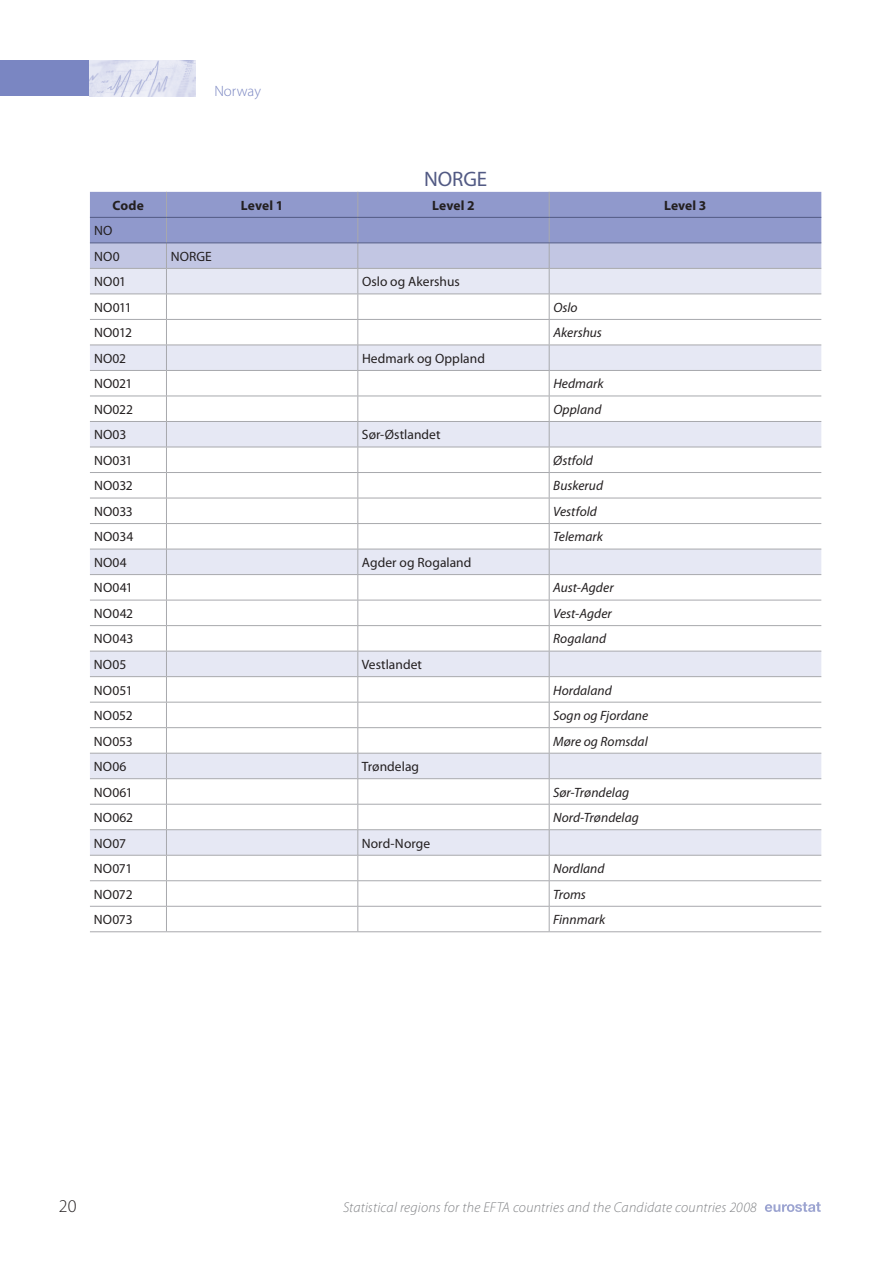
<style>
.page{position:relative;width:893px;height:1263px;background:#fff}
.page>*{position:absolute;margin:0;border:0;box-sizing:border-box;transform-origin:0 0}
.t1{font:21px "Myriad Pro";letter-spacing:-.005em;color:#525a84}
.t2{font:300 18px "Myriad Pro";color:#231f20}
.t3{font:300 15px "Myriad Pro";color:#7a86c2}
.t4{font:italic 300 14.25px "Myriad Pro";letter-spacing:.015em;color:#808285}
.t5{font:13.5px/25.5px "Myriad Pro";letter-spacing:.005em;color:#231f20}
.t6{font:italic 13.5px "Myriad Pro";letter-spacing:.005em;color:#231f20}
.t7{font:700 13.5px "Myriad Pro";letter-spacing:.01em;color:#231f20}
</style>
<div class="page">
<div style="left:0;top:61px;width:89px;height:35px;background:#7a86c2"></div>
<img style="left:89px;top:61px;width:106px;height:35px">
<svg style="left:765px;top:1202px;width:56px;height:10px"></svg>
<svg style="left:90px;top:192px;width:731px;height:739px"></svg>
<hr style="left:90px;top:217px;width:76px;height:1px;background:#525a84">
<hr style="left:166px;top:217px;width:192px;height:1px;background:#525a84">
<hr style="left:358px;top:217px;width:191px;height:1px;background:#525a84">
<hr style="left:549px;top:217px;width:272px;height:1px;background:#525a84">
<hr style="left:90px;top:243px;width:76px;height:1px;background:#525a84">
<hr style="left:166px;top:243px;width:192px;height:1px;background:#525a84">
<hr style="left:358px;top:243px;width:191px;height:1px;background:#525a84">
<hr style="left:549px;top:243px;width:272px;height:1px;background:#525a84">
<hr style="left:90px;top:268px;width:76px;height:1px;background:#a8a9ad">
<hr style="left:166px;top:268px;width:192px;height:1px;background:#a8a9ad">
<hr style="left:358px;top:268px;width:191px;height:1px;background:#a8a9ad">
<hr style="left:549px;top:268px;width:272px;height:1px;background:#a8a9ad">
<hr style="left:90px;top:345px;width:76px;height:1px;background:#a8a9ad">
<hr style="left:166px;top:345px;width:192px;height:1px;background:#a8a9ad">
<hr style="left:358px;top:345px;width:191px;height:1px;background:#a8a9ad">
<hr style="left:549px;top:345px;width:272px;height:1px;background:#a8a9ad">
<hr style="left:90px;top:421px;width:76px;height:1px;background:#a8a9ad">
<hr style="left:166px;top:421px;width:192px;height:1px;background:#a8a9ad">
<hr style="left:358px;top:421px;width:191px;height:1px;background:#a8a9ad">
<hr style="left:549px;top:421px;width:272px;height:1px;background:#a8a9ad">
<hr style="left:90px;top:549px;width:76px;height:1px;background:#a8a9ad">
<hr style="left:166px;top:549px;width:192px;height:1px;background:#a8a9ad">
<hr style="left:358px;top:549px;width:191px;height:1px;background:#a8a9ad">
<hr style="left:549px;top:549px;width:272px;height:1px;background:#a8a9ad">
<hr style="left:90px;top:651px;width:76px;height:1px;background:#a8a9ad">
<hr style="left:166px;top:651px;width:192px;height:1px;background:#a8a9ad">
<hr style="left:358px;top:651px;width:191px;height:1px;background:#a8a9ad">
<hr style="left:549px;top:651px;width:272px;height:1px;background:#a8a9ad">
<hr style="left:90px;top:753px;width:76px;height:1px;background:#a8a9ad">
<hr style="left:166px;top:753px;width:192px;height:1px;background:#a8a9ad">
<hr style="left:358px;top:753px;width:191px;height:1px;background:#a8a9ad">
<hr style="left:549px;top:753px;width:272px;height:1px;background:#a8a9ad">
<hr style="left:90px;top:829px;width:76px;height:1px;background:#a8a9ad">
<hr style="left:166px;top:829px;width:192px;height:1px;background:#a8a9ad">
<hr style="left:358px;top:829px;width:191px;height:1px;background:#a8a9ad">
<hr style="left:549px;top:829px;width:272px;height:1px;background:#a8a9ad">
<hr style="left:90px;top:931px;width:76px;height:1px;background:#a8a9ad">
<hr style="left:166px;top:931px;width:192px;height:1px;background:#a8a9ad">
<hr style="left:358px;top:931px;width:191px;height:1px;background:#a8a9ad">
<hr style="left:549px;top:931px;width:272px;height:1px;background:#a8a9ad">
<hr style="left:90px;top:294px;width:76px;height:1px;background:#a8a9ad">
<hr style="left:166px;top:294px;width:192px;height:1px;background:#a8a9ad">
<hr style="left:358px;top:294px;width:191px;height:1px;background:#a8a9ad">
<hr style="left:549px;top:294px;width:272px;height:1px;background:#a8a9ad">
<hr style="left:90px;top:370px;width:76px;height:1px;background:#a8a9ad">
<hr style="left:166px;top:370px;width:192px;height:1px;background:#a8a9ad">
<hr style="left:358px;top:370px;width:191px;height:1px;background:#a8a9ad">
<hr style="left:549px;top:370px;width:272px;height:1px;background:#a8a9ad">
<hr style="left:90px;top:447px;width:76px;height:1px;background:#a8a9ad">
<hr style="left:166px;top:447px;width:192px;height:1px;background:#a8a9ad">
<hr style="left:358px;top:447px;width:191px;height:1px;background:#a8a9ad">
<hr style="left:549px;top:447px;width:272px;height:1px;background:#a8a9ad">
<hr style="left:90px;top:574px;width:76px;height:1px;background:#a8a9ad">
<hr style="left:166px;top:574px;width:192px;height:1px;background:#a8a9ad">
<hr style="left:358px;top:574px;width:191px;height:1px;background:#a8a9ad">
<hr style="left:549px;top:574px;width:272px;height:1px;background:#a8a9ad">
<hr style="left:90px;top:676px;width:76px;height:1px;background:#a8a9ad">
<hr style="left:166px;top:676px;width:192px;height:1px;background:#a8a9ad">
<hr style="left:358px;top:676px;width:191px;height:1px;background:#a8a9ad">
<hr style="left:549px;top:676px;width:272px;height:1px;background:#a8a9ad">
<hr style="left:90px;top:778px;width:76px;height:1px;background:#a8a9ad">
<hr style="left:166px;top:778px;width:192px;height:1px;background:#a8a9ad">
<hr style="left:358px;top:778px;width:191px;height:1px;background:#a8a9ad">
<hr style="left:549px;top:778px;width:272px;height:1px;background:#a8a9ad">
<hr style="left:90px;top:855px;width:76px;height:1px;background:#a8a9ad">
<hr style="left:166px;top:855px;width:192px;height:1px;background:#a8a9ad">
<hr style="left:358px;top:855px;width:191px;height:1px;background:#a8a9ad">
<hr style="left:549px;top:855px;width:272px;height:1px;background:#a8a9ad">
<p class="t3" style="left:214px;top:82px;width:48px">Norway</p>
<h1 class="t1" style="left:424px;top:166px;width:65px">NORGE</h1>
<p class="t7" style="left:113px;top:196px;width:33px">Code</p>
<p class="t7" style="left:241px;top:196px;width:44px">Level 1</p>
<p class="t7" style="left:432px;top:196px;width:44px">Level 2</p>
<p class="t7" style="left:664px;top:196px;width:44px">Level 3</p>
<p class="t5" style="left:94px;top:218px;width:27px">NO<br>NO0</p>
<p class="t5" style="left:171px;top:243px;width:43px">NORGE</p>
<p class="t5" style="left:94px;top:269px;width:33px">NO01</p>
<p class="t5" style="left:362px;top:269px;width:99px">Oslo og Akershus</p>
<p class="t5" style="left:94px;top:294px;width:39px">NO011</p>
<p class="t6" style="left:553px;top:299px;width:26px">Oslo</p>
<p class="t5" style="left:94px;top:320px;width:39px">NO012</p>
<p class="t6" style="left:553px;top:324px;width:50px">Akershus</p>
<p class="t5" style="left:94px;top:345px;width:34px">NO02</p>
<p class="t5" style="left:362px;top:345px;width:124px">Hedmark og Oppland</p>
<p class="t5" style="left:94px;top:371px;width:40px">NO021</p>
<p class="t6" style="left:553px;top:375px;width:52px">Hedmark</p>
<p class="t5" style="left:94px;top:396px;width:41px">NO022</p>
<p class="t6" style="left:553px;top:401px;width:50px">Oppland</p>
<p class="t5" style="left:94px;top:422px;width:34px">NO03</p>
<p class="t5" style="left:362px;top:422px;width:80px">Sør-Østlandet</p>
<p class="t5" style="left:94px;top:447px;width:40px">NO031</p>
<p class="t6" style="left:553px;top:452px;width:41px">Østfold</p>
<p class="t5" style="left:94px;top:473px;width:40px">NO032</p>
<p class="t6" style="left:553px;top:477px;width:51px">Buskerud</p>
<p class="t5" style="left:94px;top:498px;width:40px">NO033</p>
<p class="t6" style="left:553px;top:503px;width:45px">Vestfold</p>
<p class="t5" style="left:94px;top:524px;width:41px">NO034</p>
<p class="t6" style="left:553px;top:528px;width:51px">Telemark</p>
<p class="t5" style="left:94px;top:549px;width:34px">NO04</p>
<p class="t5" style="left:362px;top:549px;width:111px">Agder og Rogaland</p>
<p class="t5" style="left:94px;top:575px;width:40px">NO041</p>
<p class="t6" style="left:553px;top:580px;width:62px">Aust-Agder</p>
<p class="t5" style="left:94px;top:600px;width:41px">NO042</p>
<p class="t6" style="left:553px;top:605px;width:60px">Vest-Agder</p>
<p class="t5" style="left:94px;top:626px;width:41px">NO043</p>
<p class="t6" style="left:553px;top:631px;width:55px">Rogaland</p>
<p class="t5" style="left:94px;top:651px;width:34px">NO05</p>
<p class="t5" style="left:362px;top:651px;width:62px">Vestlandet</p>
<p class="t5" style="left:94px;top:677px;width:40px">NO051</p>
<p class="t6" style="left:553px;top:682px;width:60px">Hordaland</p>
<p class="t5" style="left:94px;top:702px;width:40px">NO052</p>
<p class="t6" style="left:553px;top:707px;width:97px">Sogn og Fjordane</p>
<p class="t5" style="left:94px;top:728px;width:40px">NO053</p>
<p class="t6" style="left:553px;top:733px;width:96px">Møre og Romsdal</p>
<p class="t5" style="left:94px;top:753px;width:34px">NO06</p>
<p class="t5" style="left:362px;top:753px;width:59px">Trøndelag</p>
<p class="t5" style="left:94px;top:779px;width:40px">NO061</p>
<p class="t6" style="left:553px;top:784px;width:78px">Sør-Trøndelag</p>
<p class="t5" style="left:94px;top:805px;width:41px">NO062</p>
<p class="t6" style="left:553px;top:809px;width:87px">Nord-Trøndelag</p>
<p class="t5" style="left:94px;top:830px;width:34px">NO07</p>
<p class="t5" style="left:362px;top:830px;width:70px">Nord-Norge</p>
<p class="t5" style="left:94px;top:856px;width:40px">NO071</p>
<p class="t6" style="left:553px;top:860px;width:53px">Nordland</p>
<p class="t5" style="left:94px;top:881px;width:40px">NO072</p>
<p class="t6" style="left:553px;top:886px;width:34px">Troms</p>
<p class="t5" style="left:94px;top:907px;width:40px">NO073</p>
<p class="t6" style="left:553px;top:911px;width:54px">Finnmark</p>
<h2 class="t2" style="left:59px;top:1195px;width:19px">20</h2>
<p class="t4" style="left:343px;top:1198px;width:415px">Statistical regions for the EFTA countries and the Candidate countries 2008</p>
</div>
